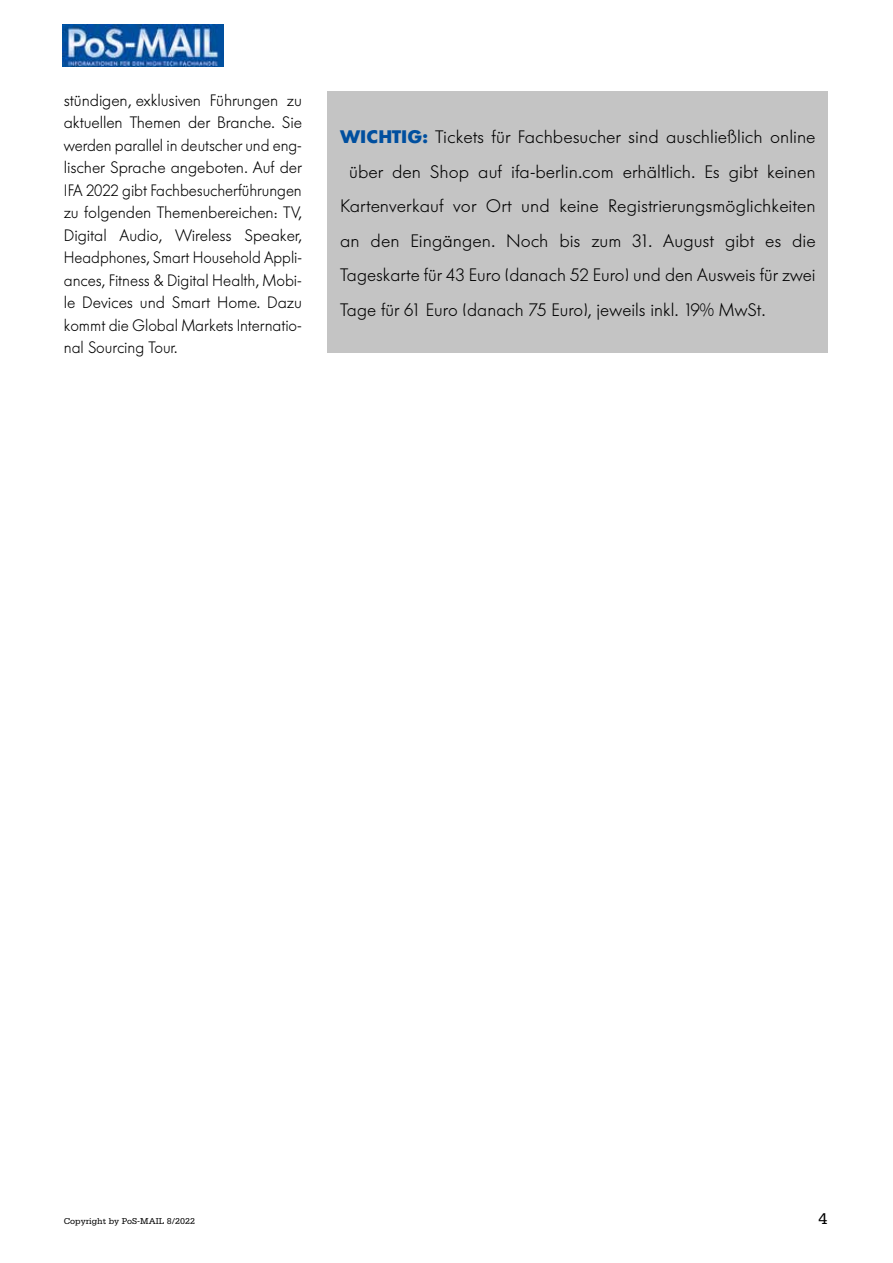
<style>
.page{position:relative;width:893px;height:1263px;background:#fff}
.page>*{position:absolute;margin:0;border:0;box-sizing:border-box;transform-origin:0 0}
.t1{font:300 18px "Futura BQ";color:#000}
.t2{font:300 16.5px/22.5px "Futura BQ";letter-spacing:-.005em;color:#000;text-align:justify}
.t3{font:16.5px "Serifa";color:#000}
.t4{font:9px "Serifa";color:#000}
.s1{font-weight:700;color:#004f9f}
</style>
<div class="page">
<img style="left:63px;top:25px;width:160px;height:42px">
<div style="left:327px;top:91px;width:501px;height:262px;background:#c4c4c4"></div>
<p class="t2" style="left:64px;top:89px;width:240px">stündigen, exklusiven Führungen zu aktuellen Themen der Branche. Sie werden parallel in deutscher und eng&shy;lischer Sprache angeboten. Auf der IFA 2022 gibt Fachbesucherführungen zu folgenden Themenbereichen: TV, Digital Audio, Wireless Speaker, Headphones, Smart Household Appli&shy;ances, Fitness &amp; Digital Health, Mobi&shy;le Devices und Smart Home. Dazu kommt die Global Markets Internatio&shy;nal Sourcing Tour.</p>
<p class="t1" style="left:340px;top:126px;width:477px"><span class="s1">WICHTIG:</span> Tickets für Fachbesucher sind auschließlich online</p>
<p class="t1" style="left:349px;top:161px;width:468px">über den Shop auf ifa-berlin.com erhältlich. Es gibt keinen</p>
<p class="t1" style="left:340px;top:195px;width:477px">Kartenverkauf vor Ort und keine Registrierungsmöglichkeiten</p>
<p class="t1" style="left:340px;top:230px;width:477px">an den Eingängen. Noch bis zum 31. August gibt es die</p>
<p class="t1" style="left:340px;top:264px;width:477px">Tageskarte für 43 Euro (danach 52 Euro) und den Ausweis für zwei</p>
<p class="t1" style="left:340px;top:299px;width:427px">Tage für 61 Euro (danach 75 Euro), jeweils inkl. 19% MwSt.</p>
<p class="t4" style="left:64px;top:1216px;width:133px">Copyright by PoS-MAIL 8/2022</p>
<p class="t3" style="left:818px;top:1210px;width:11px">4</p>
</div>
